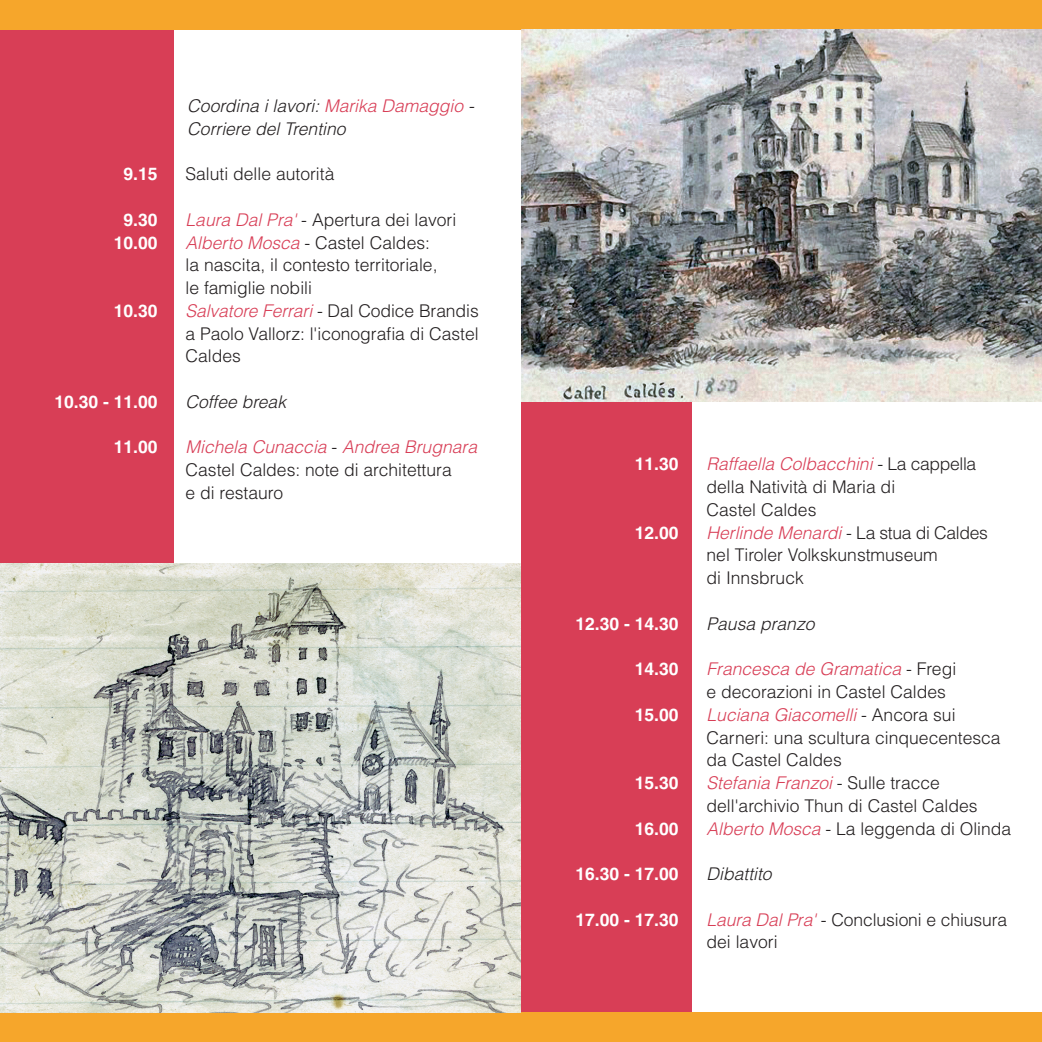
<style>
.page{position:relative;width:1042px;height:1042px;background:#fff}
.page>*{position:absolute;margin:0;border:0;box-sizing:border-box;transform-origin:0 0}
.t1{font:300 17.5px/22.8px "Helvetica";color:#231f20}
.t2{font:italic 300 17.5px "Helvetica";color:#d83e56}
.t3{font:700 17.5px "Helvetica";color:#fff}
.t4{font:italic 300 17.5px/22.8px "Helvetica";color:#231f20}
.s1{color:#d83e56}
.s2{font-style:italic;color:#d83e56}
.s3{font-style:normal;color:#231f20}
</style>
<div class="page">
<div style="left:0;top:29px;width:174px;height:601px;background:#d83e56"></div>
<div style="left:521px;top:386px;width:170px;height:626px;background:#d83e56"></div>
<div style="left:0;top:1012px;width:1042px;height:30px;background:#f6a62b"></div>
<div style="left:0;top:0;width:1042px;height:30px;background:#f6a62b"></div>
<img style="left:0;top:563px;width:521px;height:449px">
<img style="left:521px;top:30px;width:521px;height:372px">
<p class="t4" style="left:187px;top:94px;width:288px">Coordina i lavori: <span class="s1">Marika Damaggio</span> -<br>Corriere del Trentino</p>
<p class="t3" style="left:123px;top:163px;width:36px">9.15</p>
<p class="t1" style="left:186px;top:162px;width:150px">Saluti delle autorità</p>
<p class="t3" style="left:123px;top:209px;width:36px">9.30</p>
<p class="t1" style="left:186px;top:208px;width:272px"><span class="s2">Laura Dal Pra'</span> - Apertura dei lavori</p>
<p class="t3" style="left:114px;top:232px;width:45px">10.00</p>
<p class="t1" style="left:186px;top:231px;width:246px"><span class="s2">Alberto Mosca</span> - Castel Caldes:</p>
<p class="t1" style="left:186px;top:253px;width:253px">la nascita, il contesto territoriale,</p>
<p class="t1" style="left:186px;top:276px;width:128px">le famiglie nobili</p>
<p class="t3" style="left:114px;top:300px;width:45px">10.30</p>
<p class="t1" style="left:186px;top:299px;width:295px;text-align:justify"><span class="s2">Salvatore Ferrari</span> - Dal Codice Brandis a Paolo Vallorz: l'iconografia di Castel Caldes</p>
<p class="t3" style="left:54px;top:391px;width:105px">10.30 - 11.00</p>
<p class="t4" style="left:186px;top:390px;width:102px">Coffee break</p>
<p class="t3" style="left:114px;top:436px;width:45px">11.00</p>
<p class="t2" style="left:186px;top:436px;width:293px">Michela Cunaccia <span class="s3">-</span> Andrea Brugnara</p>
<p class="t1" style="left:186px;top:458px;width:268px">Castel Caldes: note di architettura</p>
<p class="t1" style="left:186px;top:481px;width:99px">e di restauro</p>
<p class="t3" style="left:635px;top:453px;width:45px">11.30</p>
<p class="t1" style="left:706px;top:453px;width:271px"><span class="s2">Raffaella Colbacchini</span> - La cappella della Natività di Maria di</p>
<p class="t1" style="left:706px;top:498px;width:111px">Castel Caldes</p>
<p class="t3" style="left:635px;top:522px;width:45px">12.00</p>
<p class="t2" style="left:706px;top:521px;width:283px">Herlinde Menardi <span class="s3">- La stua di Caldes</span></p>
<p class="t1" style="left:706px;top:544px;width:233px">nel Tiroler Volkskunstmuseum</p>
<p class="t1" style="left:706px;top:566px;width:99px">di Innsbruck</p>
<p class="t3" style="left:575px;top:613px;width:105px">12.30 - 14.30</p>
<p class="t4" style="left:706px;top:612px;width:109px">Pausa pranzo</p>
<p class="t3" style="left:635px;top:658px;width:45px">14.30</p>
<p class="t2" style="left:706px;top:658px;width:251px">Francesca de Gramatica <span class="s3">- Fregi</span></p>
<p class="t1" style="left:706px;top:680px;width:241px">e decorazioni in Castel Caldes</p>
<p class="t3" style="left:635px;top:704px;width:45px">15.00</p>
<p class="t2" style="left:706px;top:703px;width:250px">Luciana Giacomelli <span class="s3">- Ancora sui</span></p>
<p class="t1" style="left:706px;top:726px;width:296px">Carneri: una scultura cinquecentesca da Castel Caldes</p>
<p class="t3" style="left:635px;top:772px;width:45px">15.30</p>
<p class="t2" style="left:706px;top:772px;width:235px">Stefania Franzoi <span class="s3">- Sulle tracce</span></p>
<p class="t1" style="left:706px;top:794px;width:273px">dell'archivio Thun di Castel Caldes</p>
<p class="t3" style="left:635px;top:817px;width:45px">16.00</p>
<p class="t1" style="left:706px;top:817px;width:306px"><span class="s2">Alberto Mosca</span> - La leggenda di Olinda</p>
<p class="t3" style="left:575px;top:863px;width:105px">16.30 - 17.00</p>
<p class="t4" style="left:706px;top:862px;width:67px">Dibattito</p>
<p class="t3" style="left:575px;top:908px;width:105px">17.00 - 17.30</p>
<p class="t1" style="left:706px;top:908px;width:302px"><span class="s2">Laura Dal Pra'</span> - Conclusioni e chiusura dei lavori</p>
</div>
